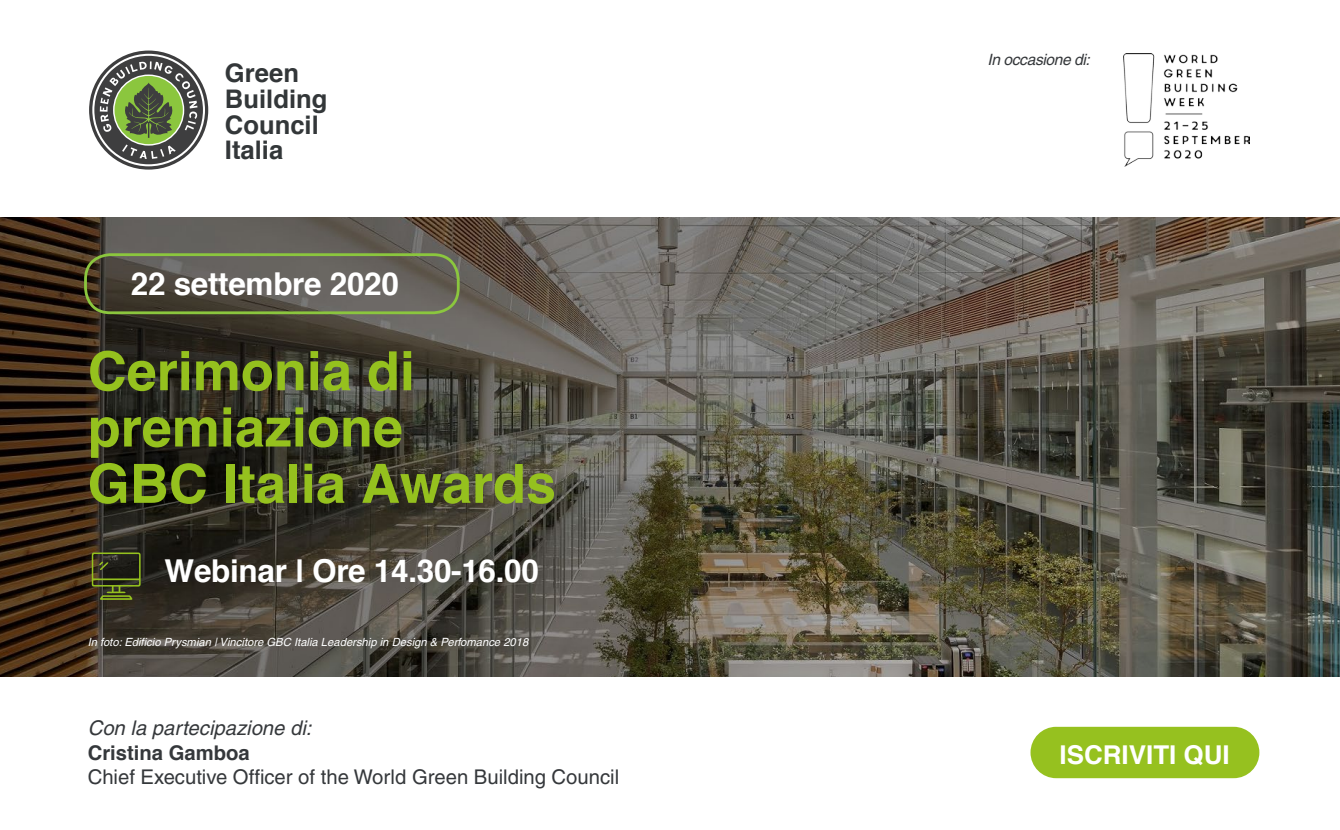
<style>
.page{position:relative;width:1340px;height:830px;background:#fff}
.page>*{position:absolute;margin:0;border:0;box-sizing:border-box;transform-origin:0 0}
.t1{font:700 54px/56.2px "Helvetica";color:#95c11e}
.t2{font:700 31.5px "Helvetica";letter-spacing:-.01em;color:#fff}
.t3{font:700 25.88px "Helvetica";color:#fff}
.t4{font:700 25.65px/25.7px "Helvetica";color:#333739}
.t5{font:20.25px "Helvetica";color:#35383b}
.t6{font:italic 20.25px "Helvetica";color:#35383b}
.t7{font:700 20.25px "Helvetica";color:#35383b}
.t8{font:italic 15.53px "Helvetica";letter-spacing:-.025em;color:#35383b}
.t9{font:italic 11.25px "Helvetica";color:#fff}
</style>
<div class="page">
<img style="left:0;top:217px;width:1339px;height:459px">
<svg style="left:89px;top:50px;width:119px;height:119px"></svg>
<svg style="left:92px;top:54px;width:113px;height:112px"></svg>
<div style="left:1030px;top:726px;width:229px;height:51px;background:#96c11f"></div>
<svg style="left:92px;top:552px;width:49px;height:47px;background:#3d431d"></svg>
<img style="left:1123px;top:54px;width:126px;height:112px">
<div style="left:84px;top:253px;width:375px;height:61px;border:3px solid #8bc63e;border-radius:25px"></div>
<p class="t4" style="left:225px;top:60px;width:104px">Green<br>Building<br>Council<br>Italia</p>
<p class="t2" style="left:131px;top:264px;width:270px">22 settembre 2020</p>
<p class="t1" style="left:88px;top:341px;width:329px">Cerimonia di premiazione</p>
<p class="t1" style="left:88px;top:454px;width:470px">GBC Italia Awards</p>
<p class="t2" style="left:165px;top:550px;width:376px">Webinar | Ore 14.30-16.00</p>
<p class="t9" style="left:88px;top:635px;width:442px">In foto: Edificio Prysmian | Vincitore GBC Italia Leadership in Design &amp; Perfomance 2018</p>
<p class="t6" style="left:88px;top:716px;width:225px">Con la partecipazione di:</p>
<p class="t7" style="left:88px;top:739px;width:164px">Cristina Gamboa</p>
<p class="t5" style="left:88px;top:764px;width:533px">Chief Executive Officer of the World Green Building Council</p>
<p class="t8" style="left:987px;top:50px;width:104px">In occasione di:</p>
<p class="t3" style="left:1059px;top:738px;width:172px">ISCRIVITI QUI</p>
</div>
